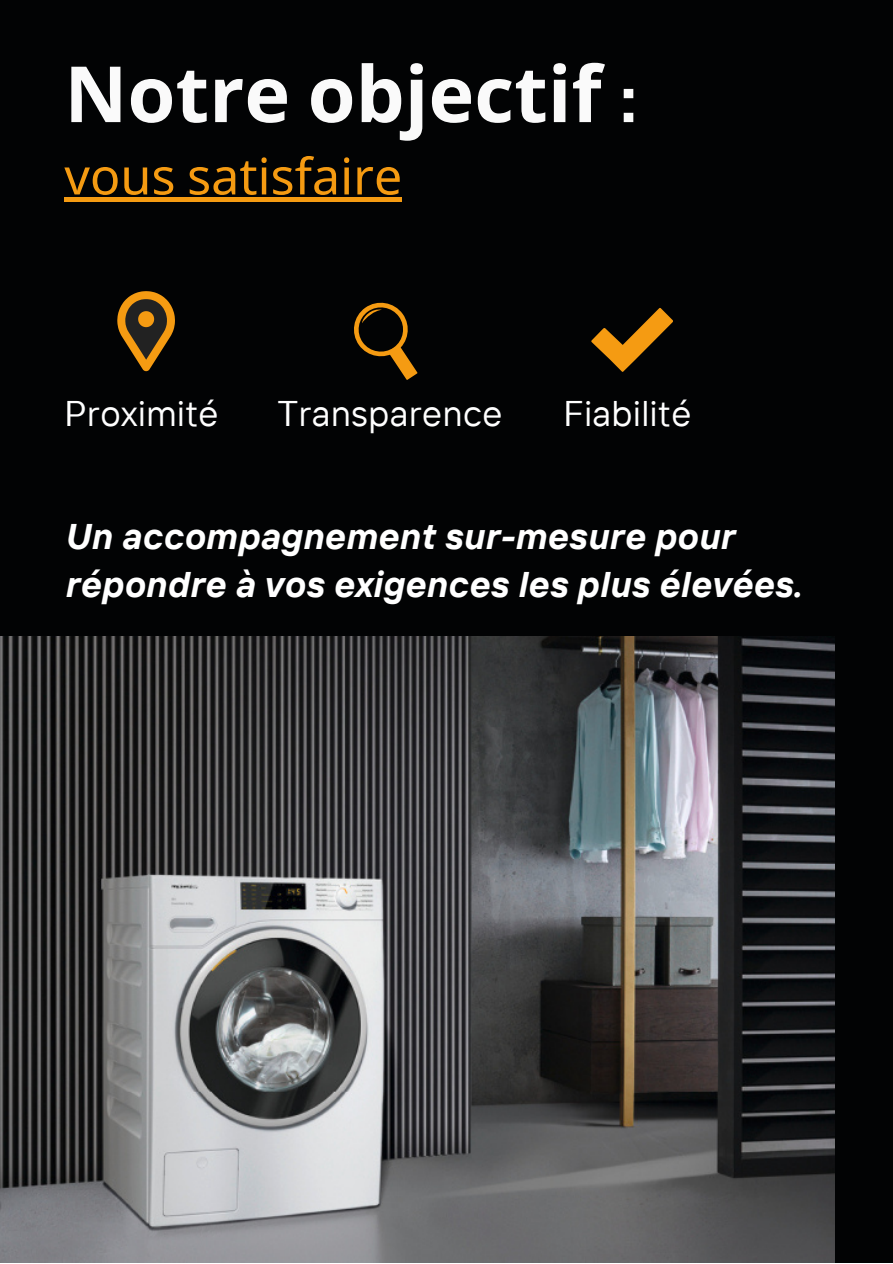
<style>
.page{position:relative;width:893px;height:1264px;background:#fff}
.page>*{position:absolute;margin:0;border:0;box-sizing:border-box;transform-origin:0 0}
.t1{font:700 77.55px "Noto Sans";color:#fafafa}
.t2{font:50.25px "Noto Sans";color:#f59b12}
.t3{font:italic 700 35.55px/48.8px "TT Interphases";letter-spacing:.015em;color:#fff}
.t4{font:35.55px "TT Interphases";letter-spacing:.015em;color:#fff}
.s1{font-family:"Galacti Condensed"}
</style>
<div class="page">
<div style="left:0;top:0;width:892px;height:1262px;background:#020304"></div>
<img style="left:0;top:636px;width:834px;height:626px">
<svg style="left:117px;top:291px;width:58px;height:80px"></svg>
<svg style="left:354px;top:302px;width:63px;height:78px"></svg>
<svg style="left:591px;top:308px;width:82px;height:64px"></svg>
<hr style="left:64px;top:198px;width:338px;height:4px;background:#f59b12">
<p class="t1" style="left:64px;top:39px;width:575px">Notre objectif <span class="s1">:</span></p>
<p class="t2" style="left:64px;top:141px;width:339px">vous satisfaire</p>
<p class="t4" style="left:64px;top:390px;width:156px">Proximité</p>
<p class="t4" style="left:277px;top:390px;width:227px">Transparence</p>
<p class="t4" style="left:563px;top:390px;width:129px">Fiabilité</p>
<p class="t3" style="left:64px;top:511px;width:738px">Un accompagnement sur-mesure pour répondre à vos exigences les plus élevées.</p>
</div>
